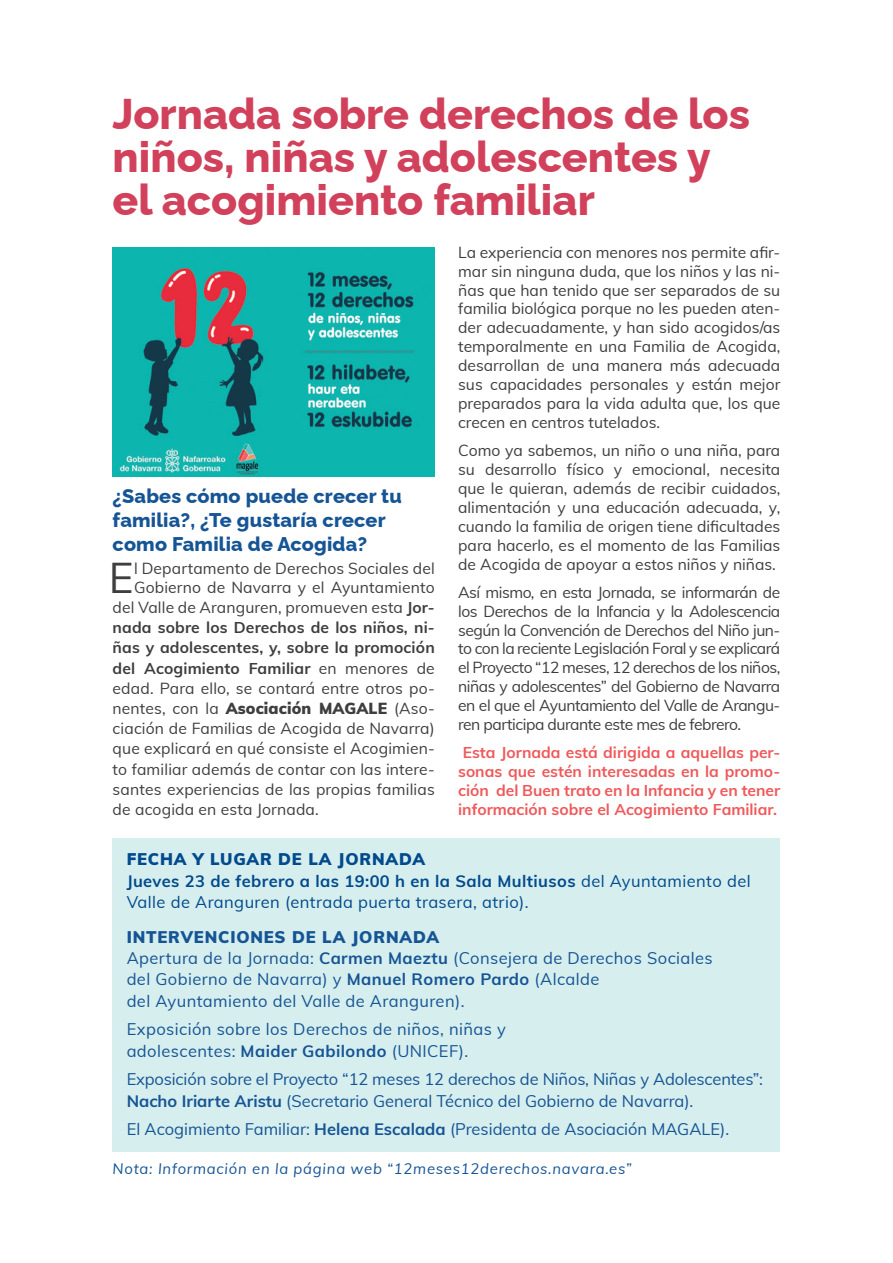
<style>
.page{position:relative;width:893px;height:1263px;background:#fff}
.page>*{position:absolute;margin:0;border:0;box-sizing:border-box;transform-origin:0 0}
.t1{font:800 42.9px/42.9px "Raleway";color:#d2415b}
.t2{font:42.15px "Muli";color:#3e3e3f}
.t3{font:800 19.8px/23.5px "Raleway";letter-spacing:.01em;color:#155495}
.t4{font:16.5px/21.5px "Muli";letter-spacing:.025em;color:#155495}
.t5{font:16.5px/21.5px "Muli";color:#155495}
.t6{font:16.5px/21.5px "Muli";letter-spacing:.025em;color:#004a8d}
.t7{font:15.6px/18.9px "Muli";letter-spacing:.01em;color:#3e3e3f;text-align:justify}
.t8{font:700 15.6px/18.9px "Muli";color:#f0595b;text-align:justify}
.t9{font:700 15.6px "Muli";letter-spacing:.01em;color:#3e3e3f}
.t10{font:italic 14.85px "Muli";letter-spacing:.05em;color:#155495}
.s1{font-weight:700}
.s2{font-weight:400}
.s3{font-weight:900}
</style>
<div class="page">
<img style="left:113px;top:247px;width:322px;height:229px">
<div style="left:113px;top:838px;width:667px;height:314px;background:#d6eeed"></div>
<h1 class="t1" style="left:113px;top:88px;width:639px">Jornada sobre derechos de los niños, niñas y adolescentes y el acogimiento familiar</h1>
<p class="t3" style="left:113px;top:482px;width:291px">¿Sabes cómo puede crecer tu familia?, ¿Te gustaría crecer como Familia de Acogida?</p>
<h2 class="t2" style="left:109px;top:547px;width:26px">E</h2>
<p class="t7" style="left:134px;top:558px;width:302px">l Departamento de Derechos Sociales del</p>
<p class="t7" style="left:134px;top:577px;width:302px">Gobierno de Navarra y el Ayuntamiento</p>
<p class="t7" style="left:113px;top:597px;width:324px">del Valle de Aranguren, promueven esta <span class="s1">Jor-</span></p>
<p class="t9" style="left:113px;top:616px;width:324px">nada sobre los Derechos de los niños, ni-</p>
<p class="t9" style="left:113px;top:636px;width:324px">ñas y adolescentes, y, sobre la promoción</p>
<p class="t9" style="left:113px;top:657px;width:324px">del Acogimiento Familiar <span class="s2">en menores de</span></p>
<p class="t7" style="left:113px;top:678px;width:324px">edad. Para ello, se contará entre otros po-</p>
<p class="t7" style="left:113px;top:698px;width:324px">nentes, con la <span class="s3">Asociación MAGALE</span> (Aso-</p>
<p class="t7" style="left:113px;top:718px;width:324px">ciación de Familias de Acogida de Navarra)</p>
<p class="t7" style="left:113px;top:739px;width:324px">que explicará en qué consiste el Acogimien-</p>
<p class="t7" style="left:113px;top:759px;width:324px">to familiar además de contar con las intere-</p>
<p class="t7" style="left:113px;top:779px;width:324px">santes experiencias de las propias familias</p>
<p class="t7" style="left:113px;top:799px;width:208px">de acogida en esta Jornada.</p>
<p class="t7" style="left:458px;top:242px;width:324px">La experiencia con menores nos permite afir&shy;mar sin ninguna duda, que los niños y las ni&shy;ñas que han tenido que ser separados de su familia biológica porque no les pueden aten&shy;der adecuadamente, y han sido acogidos/as temporalmente en una Familia de Acogida, desarrollan de una manera más adecuada sus capacidades personales y están mejor preparados para la vida adulta que, los que crecen en centros tutelados.</p>
<p class="t7" style="left:458px;top:440px;width:324px">Como ya sabemos, un niño o una niña, para su desarrollo físico y emocional, necesita que le quieran, además de recibir cuidados, alimentación y una educación adecuada, y, cuando la familia de origen tiene dificultades para hacerlo, es el momento de las Familias de Acogida de apoyar a estos niños y niñas.</p>
<p class="t7" style="left:458px;top:582px;width:324px">Así mismo, en esta Jornada, se informarán de los Derechos de la Infancia y la Adolescencia según la Convención de Derechos del Niño jun&shy;to con la reciente Legislación Foral y se explicará el Proyecto “12 meses, 12 derechos de los niños, niñas y adolescentes” del Gobierno de Navarra en el que el Ayuntamiento del Valle de Arangu&shy;ren participa durante este mes de febrero.</p>
<p class="t8" style="left:458px;top:742px;width:324px">Esta Jornada está dirigida a aquellas per&shy;sonas que estén interesadas en la promo&shy;ción del Buen trato en la Infancia y en tener información sobre el Acogimiento Familiar.</p>
<p class="t6" style="left:127px;top:848px;width:625px"><span class="s3">FECHA Y LUGAR DE LA JORNADA<br></span><span class="s1">Jueves 23 de febrero a las 19:00 h en la Sala Multiusos</span> del Ayuntamiento del<br>Valle de Aranguren (entrada puerta trasera, atrio).</p>
<p class="t4" style="left:127px;top:925px;width:588px"><span class="s3">INTERVENCIONES DE LA JORNADA<br></span>Apertura de la Jornada: <span class="s1">Carmen Maeztu</span> (Consejera de Derechos Sociales del Gobierno de Navarra) y <span class="s1">Manuel Romero Pardo</span> (Alcalde<br>del Ayuntamiento del Valle de Aranguren).</p>
<p class="t4" style="left:127px;top:1018px;width:381px">Exposición sobre los Derechos de niños, niñas y adolescentes: <span class="s1">Maider Gabilondo</span> (UNICEF).</p>
<p class="t5" style="left:127px;top:1068px;width:638px">Exposición sobre el Proyecto “12 meses 12 derechos de Niños, Niñas y Adolescentes”:<br><span class="s1">Nacho Iriarte Aristu</span> (Secretario General Técnico del Gobierno de Navarra).</p>
<p class="t5" style="left:127px;top:1118px;width:604px">El Acogimiento Familiar: <span class="s1">Helena Escalada</span> (Presidenta de Asociación MAGALE).</p>
<p class="t10" style="left:113px;top:1158px;width:521px">Nota: Información en la página web “12meses12derechos.navara.es”</p>
</div>
